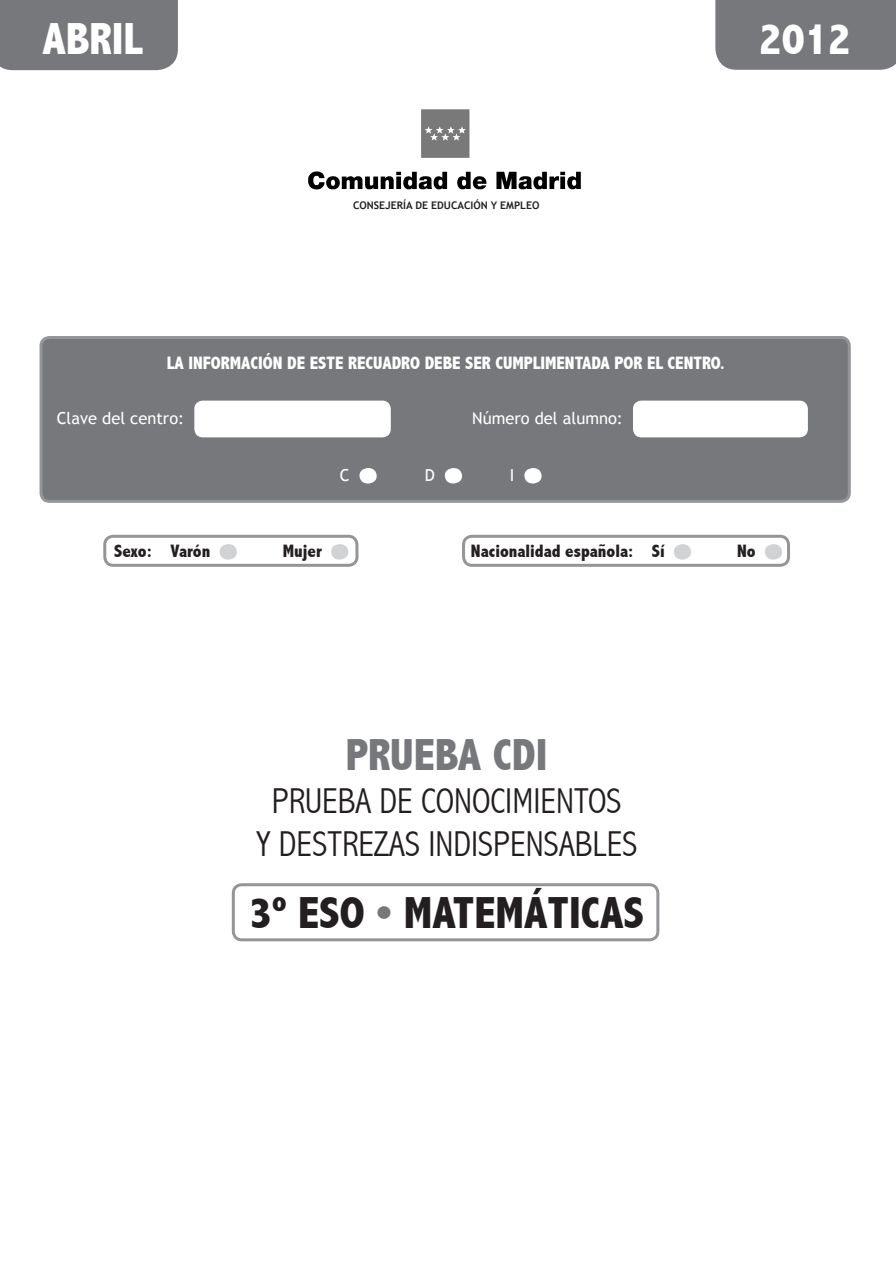
<style>
.page{position:relative;width:896px;height:1263px;background:#fff}
.page>*{position:absolute;margin:0;border:0;box-sizing:border-box;transform-origin:0 0}
.t1{font:800 condensed 45px "Abadi";color:#231f20}
.t2{font:800 condensed 45px "Abadi";color:#76787b}
.t3{font:800 condensed 45px "Abadi";color:#fff}
.t4{font:300 condensed 36px "Abadi";color:#231f20}
.t5{font:800 condensed 18px "Abadi";color:#fff}
.t6{font:800 condensed 18px "Abadi";color:#231f20}
.t7{font:16.5px "Trebuchet MS";color:#fff}
.t8{font:700 10.5px "Trebuchet MS";color:#231f20}
.s1{color:#76787b}
</style>
<div class="page">
<div style="left:232px;top:883px;width:427px;height:58px;border:3px solid #939598;border-radius:9px"></div>
<div style="left:41px;top:337px;width:808px;height:164px;background:#76787b;border-radius:9px"></div>
<div style="left:39px;top:336px;width:811px;height:167px;border:3px solid #939598;border-radius:9px"></div>
<div style="left:194px;top:401px;width:197px;height:36px;background:#fff;border-radius:9px"></div>
<div style="left:633px;top:401px;width:174px;height:36px;background:#fff;border-radius:9px"></div>
<svg style="left:359px;top:468px;width:18px;height:15px"></svg>
<svg style="left:445px;top:468px;width:17px;height:15px"></svg>
<svg style="left:524px;top:468px;width:17px;height:15px"></svg>
<div style="left:103px;top:535px;width:255px;height:32px;border:3px solid #939598;border-radius:9px"></div>
<svg style="left:220px;top:544px;width:17px;height:15px"></svg>
<svg style="left:331px;top:544px;width:17px;height:15px"></svg>
<div style="left:462px;top:535px;width:328px;height:32px;border:3px solid #939598;border-radius:9px"></div>
<svg style="left:674px;top:544px;width:17px;height:15px"></svg>
<svg style="left:765px;top:544px;width:17px;height:15px"></svg>
<img style="left:308px;top:109px;width:273px;height:81px">
<div style="left:0;top:0;width:178px;height:70px;background:#76787b"></div>
<div style="left:715px;top:0;width:181px;height:70px;background:#76787b"></div>
<p class="t3" style="left:42px;top:12px;width:101px">ABRIL</p>
<p class="t3" style="left:759px;top:12px;width:93px">2012</p>
<p class="t8" style="left:353px;top:199px;width:188px">CONSEJERÍA DE EDUCACIÓN Y EMPLEO</p>
<p class="t5" style="left:167px;top:353px;width:54px">LA INFORMACI</p>
<p class="t5" style="left:263px;top:353px;width:56px">ÓN DE ESTE</p>
<p class="t5" style="left:348px;top:353px;width:10px">RECUADRO</p>
<p class="t5" style="left:424px;top:353px;width:10px">DEBE</p>
<p class="t5" style="left:465px;top:353px;width:40px">SER CUMPLIME</p>
<p class="t5" style="left:565px;top:353px;width:20px">NTADA</p>
<p class="t5" style="left:614px;top:353px;width:10px">POR</p>
<p class="t5" style="left:647px;top:353px;width:80px">EL CENTRO.</p>
<p class="t7" style="left:57px;top:408px;width:129px">Clave del centro:</p>
<p class="t7" style="left:472px;top:408px;width:152px">Número del alumno:</p>
<p class="t7" style="left:339px;top:465px;width:11px">C</p>
<p class="t7" style="left:425px;top:465px;width:12px">D</p>
<p class="t7" style="left:510px;top:465px;width:6px">I</p>
<p class="t6" style="left:114px;top:540px;width:98px">SEXO: VARÓN</p>
<p class="t6" style="left:283px;top:540px;width:41px">MUJER</p>
<p class="t6" style="left:471px;top:540px;width:195px">NACIONALIDAD ESPAÑOLA: SÍ</p>
<p class="t6" style="left:737px;top:540px;width:20px">NO</p>
<p class="t2" style="left:345px;top:729px;width:203px">PRUEBA CDI</p>
<p class="t4" style="left:272px;top:780px;width:351px">PRUEBA DE CONOCIMIENTOS</p>
<p class="t4" style="left:256px;top:823px;width:383px">Y DESTREZAS INDISPENSABLES</p>
<p class="t1" style="left:249px;top:887px;width:396px">3º ESO <span class="s1">•</span> MATEMÁTICAS</p>
</div>
